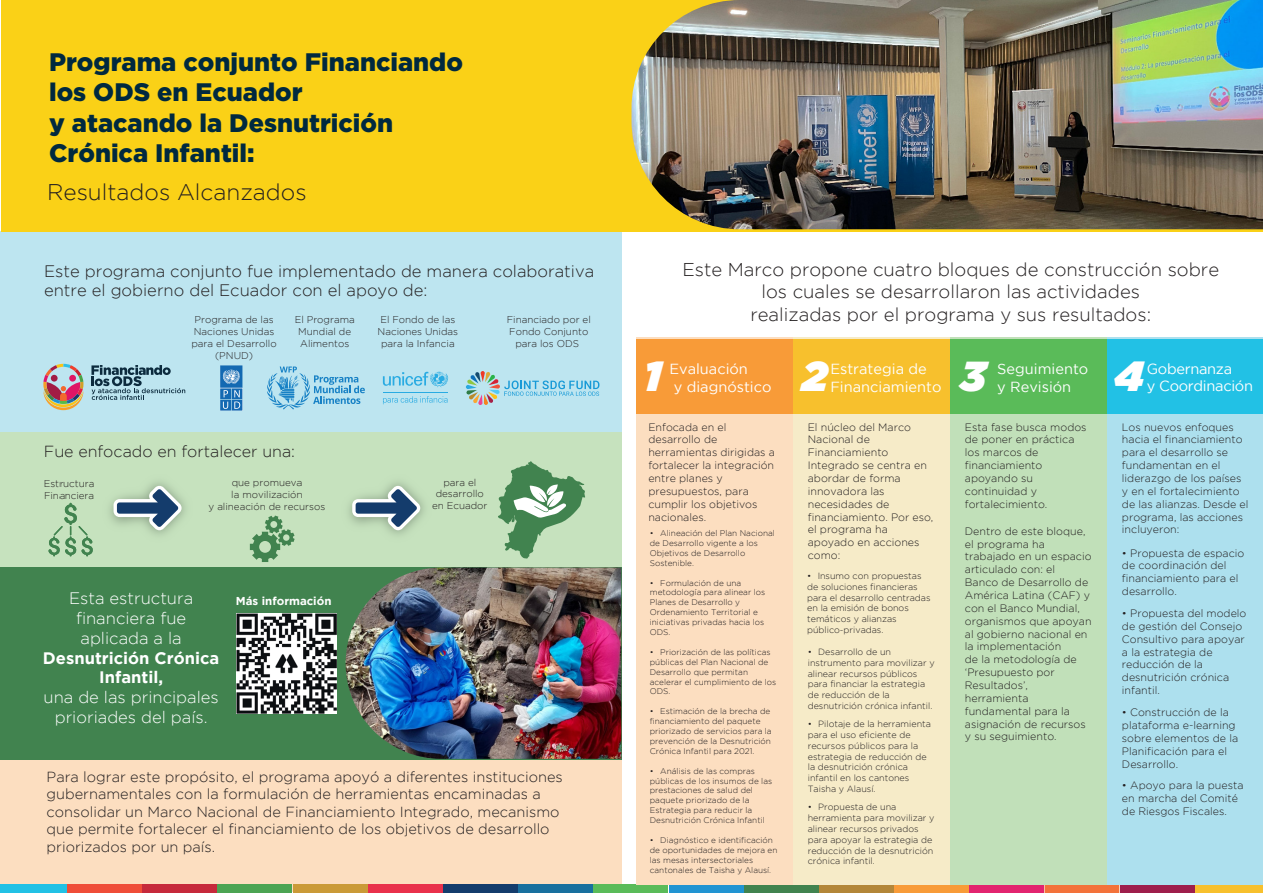
<style>
.page{position:relative;width:1263px;height:893px;background:#fff}
.page>*{position:absolute;margin:0;border:0;box-sizing:border-box;transform-origin:0 0}
.t1{font:italic 900 42px "Gotham";color:#fff}
.t2{font:900 25.35px/30.5px "Gotham";color:#00293f}
.t3{font:300 22.65px "Gotham";color:#231f20}
.t4{font:300 18.45px/22.2px "Gotham";color:#231f20;text-align:center}
.t5{font:300 16.65px/20px "Gotham";color:#231f20}
.t6{font:300 16.65px/20px "Gotham";color:#fff;text-align:center}
.t7{font:700 16.65px/20px "Gotham";color:#fff;text-align:center}
.t8{font:300 16.05px "Gotham";color:#231f20}
.t9{font:300 14.55px/17.5px "Gotham";color:#231f20}
.t10{font:14.55px/17.5px "Gotham";color:#fff}
.t11{font:14.55px "Gotham";letter-spacing:-.02em;color:#fff}
.t12{font:700 11.4px "Gotham";color:#fff}
.t13{font:300 10.65px/12.9px "Gotham";color:#231f20}
.t14{font:300 9.9px/11.9px "Gotham";color:#231f20;text-align:center}
.t15{font:300 9px/10.8px "Gotham";color:#231f20}
.t16{font:300 8.25px/9.9px "Gotham";color:#231f20}
</style>
<div class="page">
<div style="left:0;top:660px;width:621px;height:232px;background:#fcdec0"></div>
<div style="left:0;top:431px;width:621px;height:219px;background:#c6e2be"></div>
<div style="left:0;top:231px;width:621px;height:200px;background:#bde5f0"></div>
<div style="left:1195px;top:885px;width:68px;height:8px;background:#f7c02d"></div>
<div style="left:1120px;top:885px;width:74px;height:8px;background:#9e1e4b"></div>
<div style="left:1044px;top:885px;width:75px;height:8px;background:#f3723a"></div>
<div style="left:969px;top:885px;width:75px;height:8px;background:#e2246f"></div>
<div style="left:894px;top:885px;width:75px;height:8px;background:#f89b38"></div>
<div style="left:819px;top:885px;width:75px;height:8px;background:#b38638"></div>
<div style="left:744px;top:885px;width:75px;height:8px;background:#41834f"></div>
<div style="left:669px;top:885px;width:74px;height:8px;background:#2194d2"></div>
<div style="left:593px;top:885px;width:75px;height:8px;background:#5abb59"></div>
<div style="left:518px;top:885px;width:75px;height:8px;background:#18709e"></div>
<div style="left:443px;top:885px;width:75px;height:8px;background:#143c6c"></div>
<div style="left:368px;top:885px;width:75px;height:8px;background:#e9314b"></div>
<div style="left:293px;top:885px;width:74px;height:8px;background:#ca9a37"></div>
<div style="left:218px;top:885px;width:74px;height:8px;background:#4ca453"></div>
<div style="left:142px;top:885px;width:75px;height:8px;background:#c6293b"></div>
<div style="left:67px;top:885px;width:75px;height:8px;background:#ef4d38"></div>
<div style="left:0;top:885px;width:67px;height:8px;background:#22c1e5"></div>
<svg style="left:466px;top:371px;width:133px;height:34px"></svg>
<svg style="left:383px;top:372px;width:65px;height:15px"></svg>
<hr style="left:383px;top:392px;width:64px;height:1px;background:#29abe2">
<svg style="left:383px;top:396px;width:64px;height:8px"></svg>
<svg style="left:267px;top:367px;width:98px;height:42px"></svg>
<svg style="left:220px;top:365px;width:22px;height:46px"></svg>
<svg style="left:48px;top:527px;width:13px;height:29px"></svg>
<svg style="left:250px;top:516px;width:45px;height:46px"></svg>
<svg style="left:498px;top:461px;width:87px;height:98px"></svg>
<div style="left:636px;top:337px;width:156px;height:548px;background:#fcdec0"></div>
<div style="left:793px;top:337px;width:157px;height:548px;background:#f6ebc8"></div>
<div style="left:950px;top:337px;width:157px;height:548px;background:#c1e0b9"></div>
<div style="left:1107px;top:337px;width:156px;height:548px;background:#ade0ee"></div>
<div style="left:636px;top:339px;width:156px;height:75px;background:#f89b38"></div>
<div style="left:793px;top:339px;width:157px;height:75px;background:#f7c02d"></div>
<div style="left:950px;top:339px;width:157px;height:75px;background:#5abb59"></div>
<div style="left:1107px;top:339px;width:156px;height:75px;background:#22c1e5"></div>
<div style="left:1px;top:0;width:1262px;height:231px;background:#fad117"></div>
<img style="left:61px;top:482px;width:125px;height:75px">
<svg style="left:114px;top:486px;width:68px;height:44px"></svg>
<svg style="left:352px;top:486px;width:68px;height:44px"></svg>
<div style="left:0;top:567px;width:621px;height:192px;background:#41834f"></div>
<img style="left:346px;top:567px;width:275px;height:192px">
<img style="left:631px;top:0;width:632px;height:229px">
<svg style="left:43px;top:364px;width:41px;height:46px"></svg>
<svg style="left:91px;top:365px;width:94px;height:35px"></svg>
<img style="left:236px;top:613px;width:100px;height:100px">
<h2 class="t2" style="left:49px;top:46px;width:415px">Programa conjunto Financiando los ODS en Ecuador<br>y atacando la Desnutrición<br>Crónica Infantil:</h2>
<h3 class="t3" style="left:47px;top:180px;width:261px">Resultados Alcanzados</h3>
<h3 class="t5" style="left:44px;top:260px;width:552px">Este programa conjunto fue implementado de manera colaborativa entre el gobierno del Ecuador con el apoyo de:</h3>
<p class="t14" style="left:191px;top:314px;width:87px">Programa de las<br>Naciones Unidas para el Desarrollo (PNUD)</p>
<p class="t14" style="left:378px;top:314px;width:82px">El Fondo de las<br>Naciones Unidas para la Infancia</p>
<p class="t14" style="left:295px;top:314px;width:61px">El Programa<br>Mundial de<br>Alimentos</p>
<p class="t14" style="left:507px;top:314px;width:86px">Financiado por el<br>Fondo Conjunto para los ODS</p>
<h3 class="t8" style="left:44px;top:442px;width:253px">Fue enfocado en fortalecer una:</h3>
<p class="t14" style="left:44px;top:478px;width:52px;text-align:left">Estructura<br>Financiera</p>
<p class="t14" style="left:209px;top:476px;width:118px">que promueva<br>la movilización<br>y alineación de recursos</p>
<p class="t14" style="left:432px;top:476px;width:57px">para el desarrollo en Ecuador</p>
<h3 class="t6" style="left:69px;top:588px;width:126px">Esta estructura financiera fue aplicada a la</h3>
<h3 class="t7" style="left:43px;top:647px;width:178px">Desnutrición Crónica<br>Infantil,</h3>
<h3 class="t6" style="left:44px;top:687px;width:177px">una de las principales prioriades del país.</h3>
<p class="t12" style="left:236px;top:595px;width:97px">Más información</p>
<p class="t9" style="left:47px;top:767px;width:518px">Para lograr este propósito, el programa apoyó a diferentes instituciones gubernamentales con la formulación de herramientas encaminadas a consolidar un Marco Nacional de Financiamiento Integrado, mecanismo que permite fortalecer el financiamiento de los objetivos de desarrollo priorizados por un país.</p>
<h3 class="t4" style="left:682px;top:258px;width:538px">Este Marco propone cuatro bloques de construcción sobre los cuales se desarrollaron las actividades<br>realizadas por el programa y sus resultados:</h3>
<h3 class="t10" style="left:674px;top:360px;width:99px;text-indent:-4px">Evaluación<br>y diagnóstico</h3>
<h3 class="t10" style="left:830px;top:360px;width:113px">Estrategia de<br>Financiamiento</h3>
<h3 class="t10" style="left:997px;top:360px;width:93px">Seguimiento y Revisión</h3>
<h3 class="t11" style="left:1147px;top:361px;width:87px">Gobernanza</h3>
<h1 class="t1" style="left:643px;top:352px;width:19px">1</h1>
<h1 class="t1" style="left:801px;top:352px;width:28px">2</h1>
<h1 class="t1" style="left:960px;top:352px;width:27px">3</h1>
<h1 class="t1" style="left:1115px;top:352px;width:31px">4</h1>
<h3 class="t11" style="left:1147px;top:378px;width:108px">y Coordinación</h3>
<p class="t13" style="left:648px;top:420px;width:128px">Enfocada en el desarrollo de herramientas dirigidas a fortalecer la integración entre planes y presupuestos, para cumplir los objetivos nacionales.</p>
<p class="t13" style="left:808px;top:420px;width:127px">El núcleo del Marco<br>Nacional de<br>Financiamiento<br>Integrado se centra en abordar de forma innovadora las necesidades de financiamiento. Por eso, el programa ha apoyado en acciones como:</p>
<p class="t13" style="left:965px;top:420px;width:123px">Esta fase busca modos de poner en práctica los marcos de financiamiento apoyando su continuidad y fortalecimiento.</p>
<p class="t13" style="left:1122px;top:420px;width:128px">Los nuevos enfoques hacia el financiamiento para el desarrollo se fundamentan en el liderazgo de los países y en el fortalecimiento de las alianzas. Desde el programa, las acciones incluyeron:</p>
<p class="t13" style="left:965px;top:524px;width:128px">Dentro de este bloque, el programa ha trabajado en un espacio articulado con: el<br>Banco de Desarrollo de<br>América Latina (CAF) y con el Banco Mundial, organismos que apoyan al gobierno nacional en la implementación<br>de la metodología de ‘Presupuesto por<br>Resultados’, herramienta fundamental para la asignación de recursos y su seguimiento.</p>
<p class="t16" style="left:650px;top:528px;width:127px">• Alineación del Plan Nacional de Desarrollo vigente a los<br>Objetivos de Desarrollo<br>Sostenible.</p>
<p class="t16" style="left:650px;top:578px;width:117px">• Formulación de una metodología para alinear los<br>Planes de Desarrollo y<br>Ordenamiento Territorial e iniciativas privadas hacia los<br>ODS.</p>
<p class="t16" style="left:650px;top:647px;width:128px">• Priorización de las políticas públicas del Plan Nacional de<br>Desarrollo que permitan acelerar el cumplimiento de los<br>ODS.</p>
<p class="t16" style="left:650px;top:706px;width:123px">• Estimación de la brecha de financiamiento del paquete priorizado de servicios para la prevención de la Desnutrición<br>Crónica Infantil para 2021.</p>
<p class="t16" style="left:650px;top:766px;width:124px">• Análisis de las compras públicas de los insumos de las prestaciones de salud del paquete priorizado de la<br>Estrategia para reducir la<br>Desnutrición Crónica Infantil</p>
<p class="t16" style="left:650px;top:835px;width:129px">• Diagnóstico e identificación de oportunidades de mejora en las mesas intersectoriales cantonales de Taisha y Alausí.</p>
<p class="t13" style="left:1122px;top:546px;width:124px">• Propuesta de espacio de coordinación del financiamiento para el desarrollo.</p>
<p class="t13" style="left:1122px;top:607px;width:126px">• Propuesta del modelo de gestión del Consejo<br>Consultivo para apoyar a la estrategia de reducción de la desnutrición crónica infantil.</p>
<p class="t13" style="left:1122px;top:706px;width:118px">• Construcción de la plataforma e-learning sobre elementos de la<br>Planificación para el<br>Desarrollo.</p>
<p class="t13" style="left:1122px;top:779px;width:123px">• Apoyo para la puesta en marcha del Comité de Riesgos Fiscales.</p>
<p class="t15" style="left:807px;top:570px;width:125px">• Insumo con propuestas de soluciones financieras para el desarrollo centradas en la emisión de bonos temáticos y alianzas público-privadas.</p>
<p class="t15" style="left:808px;top:646px;width:128px">• Desarrollo de un instrumento para movilizar y alinear recursos públicos para financiar la estrategia de reducción de la desnutrición crónica infantil.</p>
<p class="t15" style="left:808px;top:718px;width:125px">• Pilotaje de la herramienta para el uso eficiente de recursos públicos para la estrategia de reducción de la desnutrición crónica infantil en los cantones<br>Taisha y Alausí.</p>
<p class="t15" style="left:808px;top:802px;width:128px">• Propuesta de una herramienta para movilizar y alinear recursos privados para apoyar la estrategia de reducción de la desnutrición crónica infantil.</p>
</div>
